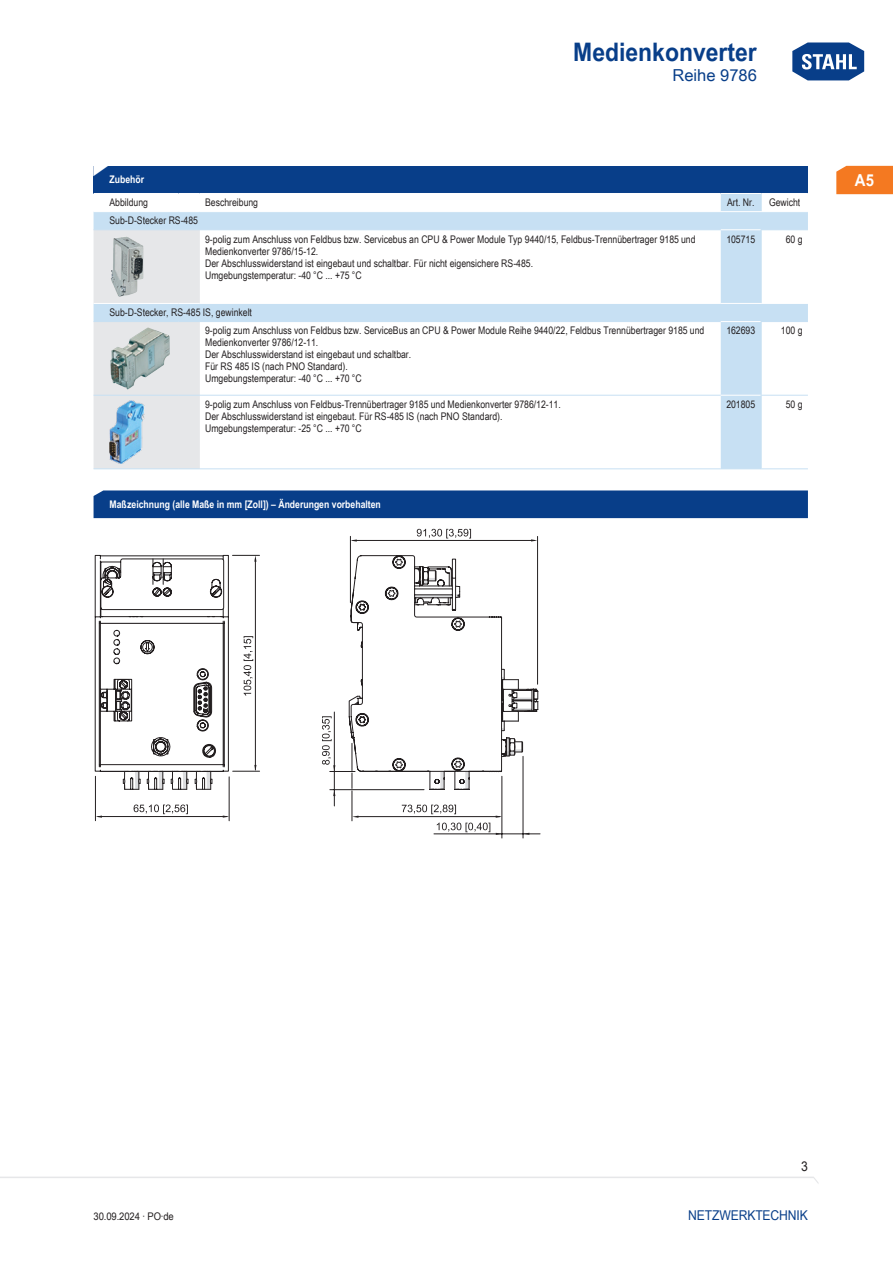
<style>
.page{position:relative;width:893px;height:1263px;background:#fff}
.page>*{position:absolute;margin:0;border:0;box-sizing:border-box;transform-origin:0 0}
.t1{font:700 25.5px "Arial Unicode MS";color:#083e89;scale:.9 1}
.TabHeader1stColumn{font:700 24px "Arial Unicode MS";color:#fff;scale:1.45 1}
.t2{font:16.5px "Arial Unicode MS";color:#083e89}
.t3{font:700 16.5px "Arial Unicode MS";color:#fff;scale:.9 1}
.t4{font:13.5px "Arial Unicode MS";letter-spacing:-.01em;color:#083e89;scale:.9 1}
.t5{font:13.5px "Arial Unicode MS";color:#231f20;scale:.9 1}
.TabBodyLeft{font:10.5px/12px "Arial Unicode MS";color:#231f20;scale:.83 1}
.TabHeader1stColumn-2{font:700 10.5px "Arial Unicode MS";color:#fff;scale:.83 1}
.TabBody1stColumnTitl{font:10.5px "Arial Unicode MS";color:#231f20;scale:.83 1}
.TabBodyCenter{font:10.5px "Arial Unicode MS";color:#231f20;scale:.83 1}
.TabBodyLeft-2{font:10.5px "Arial Unicode MS";color:#231f20;scale:.9 1}
.TabBodyRight{font:10.5px "Arial Unicode MS";color:#231f20;scale:.83 1}
.TabBody1stColumn{font:10.5px "Arial Unicode MS";color:#231f20;scale:.83 1}
</style>
<div class="page">
<svg style="left:792px;top:42px;width:73px;height:39px"></svg>
<svg style="left:0;top:1176px;width:818px;height:7px"></svg>
<div style="left:836px;top:166px;width:57px;height:28px;background:#f47921"></div>
<div style="left:94px;top:490px;width:714px;height:28px;background:#083e89"></div>
<div style="left:94px;top:166px;width:714px;height:27px;background:#083e89"></div>
<svg style="left:94px;top:194px;width:714px;height:274px"></svg>
<svg style="left:761px;top:194px;width:1px;height:17px"></svg>
<hr style="left:94px;top:211px;width:85px;height:1px;background:#fff">
<svg style="left:179px;top:211px;width:21px;height:1px"></svg>
<hr style="left:200px;top:211px;width:521px;height:1px;background:#fff">
<hr style="left:721px;top:211px;width:40px;height:1px;background:#fff">
<hr style="left:761px;top:211px;width:47px;height:1px;background:#fff">
<hr style="left:200px;top:229px;width:521px;height:1px;background:#c7e0f3">
<hr style="left:721px;top:229px;width:40px;height:1px;background:#fff">
<hr style="left:761px;top:229px;width:47px;height:1px;background:#c7e0f3">
<hr style="left:761px;top:230px;width:1px;height:73px;background:#c7e0f3">
<hr style="left:200px;top:303px;width:521px;height:1px;background:#fff">
<hr style="left:721px;top:303px;width:40px;height:1px;background:#fff">
<hr style="left:761px;top:303px;width:47px;height:1px;background:#fff">
<hr style="left:200px;top:321px;width:521px;height:1px;background:#c7e0f3">
<hr style="left:721px;top:321px;width:40px;height:1px;background:#fff">
<hr style="left:761px;top:321px;width:47px;height:1px;background:#c7e0f3">
<hr style="left:761px;top:322px;width:1px;height:73px;background:#c7e0f3">
<svg style="left:94px;top:229px;width:106px;height:240px;background:#e2e6ea"></svg>
<hr style="left:200px;top:395px;width:521px;height:1px;background:#c7e0f3">
<hr style="left:200px;top:468px;width:521px;height:1px;background:#c7e0f3">
<hr style="left:721px;top:395px;width:40px;height:1px;background:#fff">
<hr style="left:721px;top:468px;width:40px;height:1px;background:#c7e0f3">
<hr style="left:761px;top:395px;width:47px;height:1px;background:#c7e0f3">
<hr style="left:761px;top:468px;width:47px;height:1px;background:#c7e0f3">
<hr style="left:761px;top:396px;width:1px;height:72px;background:#c7e0f3">
<img style="left:111px;top:236px;width:32px;height:61px">
<img style="left:110px;top:328px;width:60px;height:61px">
<img style="left:109px;top:400px;width:36px;height:63px">
<svg style="left:322px;top:194px;width:169px;height:641px"></svg>
<svg style="left:94px;top:555px;width:166px;height:235px"></svg>
<hr style="left:95px;top:776px;width:1px;height:45px;background:#231f20">
<hr style="left:229px;top:777px;width:1px;height:44px;background:#231f20">
<svg style="left:134px;top:804px;width:54px;height:10px"></svg>
<hr style="left:98px;top:816px;width:129px;height:1px;background:#231f20">
<svg style="left:417px;top:529px;width:54px;height:9px"></svg>
<hr style="left:353px;top:540px;width:182px;height:1px;background:#231f20">
<svg style="left:351px;top:539px;width:6px;height:3px"></svg>
<hr style="left:350px;top:536px;width:1px;height:67px;background:#231f20">
<hr style="left:537px;top:536px;width:1px;height:148px;background:#231f20">
<hr style="left:334px;top:712px;width:1px;height:94px;background:#231f20">
<svg style="left:402px;top:805px;width:54px;height:9px"></svg>
<hr style="left:358px;top:816px;width:142px;height:1px;background:#231f20">
<svg style="left:322px;top:556px;width:216px;height:243px"></svg>
<hr style="left:352px;top:791px;width:1px;height:30px;background:#231f20">
<hr style="left:502px;top:776px;width:1px;height:62px;background:#231f20">
<hr style="left:523px;top:756px;width:1px;height:82px;background:#231f20">
<hr style="left:434px;top:834px;width:106px;height:1px;background:#231f20">
<svg style="left:437px;top:823px;width:53px;height:9px"></svg>
<h1 class="t1" style="left:573px;top:33px;width:206px">Medienkonverter</h1>
<h3 class="t2" style="left:672px;top:63px;width:86px">Reihe 9786</h3>
<p class="TabHeader1stColumn" style="left:90px;top:154px;width:16px">◤</p>
<p class="TabHeader1stColumn-2" style="left:109px;top:172px;width:43px">Zubehör</p>
<p class="TabBody1stColumn" style="left:109px;top:195px;width:48px">Abbildung</p>
<p class="TabBodyLeft" style="left:205px;top:196px;width:65px">Beschreibung</p>
<p class="TabBodyCenter" style="left:727px;top:195px;width:35px">Art. Nr.</p>
<p class="TabBodyCenter" style="left:769px;top:195px;width:39px">Gewicht</p>
<p class="TabBody1stColumnTitl" style="left:109px;top:213px;width:108px">Sub-D-Stecker RS-485</p>
<p class="TabBodyLeft" style="left:205px;top:233px;width:592px">9-polig zum Anschluss von Feldbus bzw. Servicebus an CPU &amp; Power Module Typ 9440/15, Feldbus-Trennübertrager 9185 und Medienkonverter 9786/15-12.<br>Der Abschlusswiderstand ist eingebaut und schaltbar. Für nicht eigensichere RS-485.<br>Umgebungstemperatur: -40 °C ... +75 °C</p>
<p class="TabBodyCenter" style="left:726px;top:231px;width:36px">105715</p>
<p class="TabBodyRight" style="left:786px;top:231px;width:22px">60 g</p>
<p class="TabBody1stColumnTitl" style="left:109px;top:305px;width:173px">Sub-D-Stecker, RS-485 IS, gewinkelt</p>
<p class="TabBodyLeft" style="left:205px;top:324px;width:603px">9-polig zum Anschluss von Feldbus bzw. ServiceBus an CPU &amp; Power Module Reihe 9440/22, Feldbus Trennübertrager 9185 und Medienkonverter 9786/12-11.<br>Der Abschlusswiderstand ist eingebaut und schaltbar.<br>Für RS 485 IS (nach PNO Standard).<br>Umgebungstemperatur: -40 °C ... +70 °C</p>
<p class="TabBodyCenter" style="left:726px;top:323px;width:36px">162693</p>
<p class="TabBodyRight" style="left:781px;top:323px;width:28px">100 g</p>
<p class="TabBodyLeft" style="left:205px;top:398px;width:430px">9-polig zum Anschluss von Feldbus-Trennübertrager 9185 und Medienkonverter 9786/12-11.<br>Der Abschlusswiderstand ist eingebaut. Für RS-485 IS (nach PNO Standard).<br>Umgebungstemperatur: -25 °C ... +70 °C</p>
<p class="TabBodyCenter" style="left:726px;top:397px;width:36px">201805</p>
<p class="TabBodyRight" style="left:786px;top:397px;width:22px">50 g</p>
<p class="TabHeader1stColumn-2" style="left:109px;top:497px;width:329px">Maßzeichnung (alle Maße in mm [Zoll]) – Änderungen vorbehalten</p>
<h3 class="t3" style="left:855px;top:168px;width:23px">A5</h3>
<p class="t5" style="left:801px;top:1157px;width:9px">3</p>
<p class="TabBodyLeft-2" style="left:94px;top:1208px;width:91px">30.09.2024 · PO·de</p>
<p class="t4" style="left:688px;top:1205px;width:135px">Netzwerktechn ik</p>
</div>
